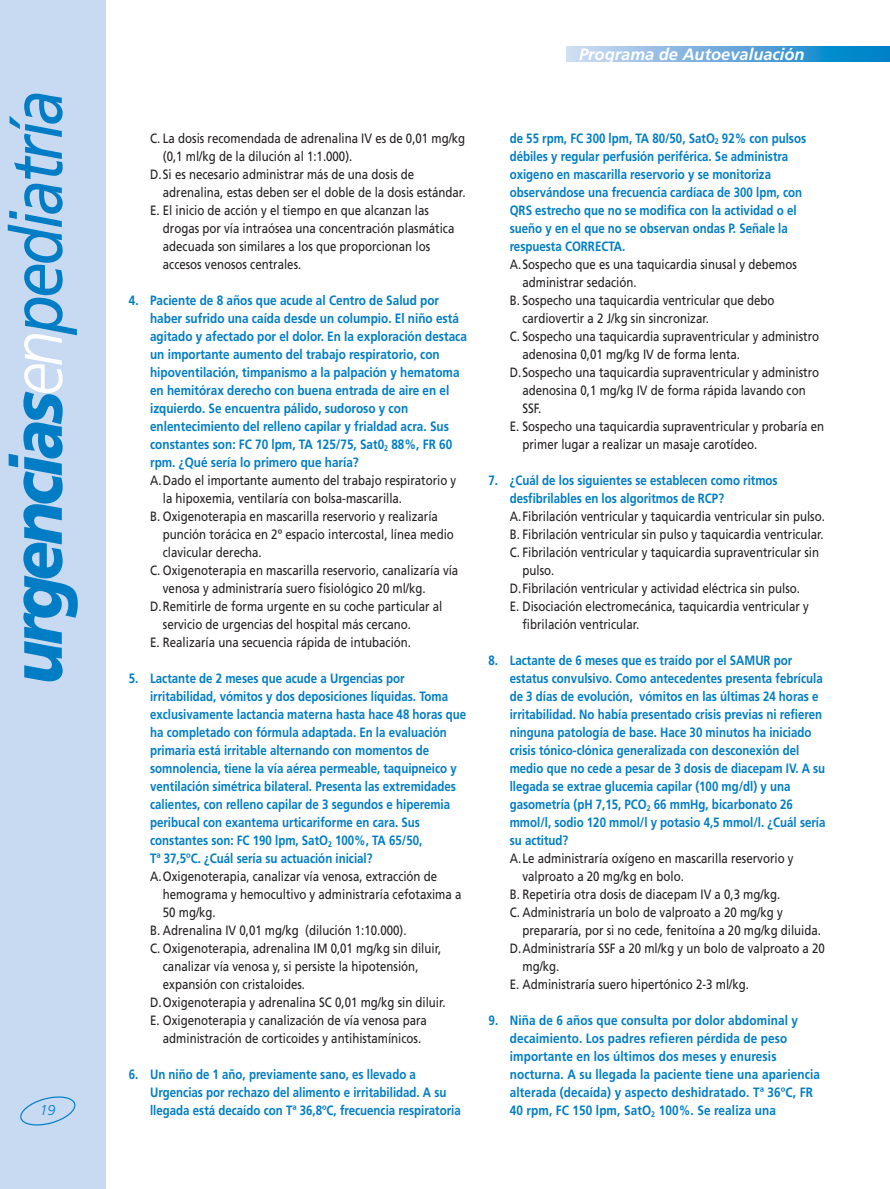
<style>
.page{position:relative;width:890px;height:1189px;background:#fff}
.page>*{position:absolute;margin:0;border:0;box-sizing:border-box;transform-origin:0 0}
.t1{font:italic 900 72px "Frutiger";letter-spacing:-.06em;color:#007dc5;scale:.9 1}
.t2{font:italic 700 16.5px "Frutiger";color:#fff}
.t3{font:italic 300 14.25px "Frutiger";color:#007dc5}
.t4{font:13.5px "Frutiger";color:#231f20;scale:.85 1}
.t5{font:700 13.5px/18px "Frutiger";color:#007dc5;scale:.85 1}
.t6{font:700 13.5px/18px "Frutiger";color:#007dc5;scale:.87 1}
.s1{font-weight:300;color:#fff}
.s2{font-weight:400}
</style>
<div class="page">
<div style="left:0;top:0;width:105px;height:1188px;background:#c7daf1"></div>
<svg style="left:566px;top:47px;width:323px;height:15px;background:#64aadb"></svg>
<svg style="left:20px;top:1096px;width:56px;height:30px"></svg>
<h1 class="t1" style="left:8px;top:684px;width:662px;rotate:-90deg">urgencias<span class="s1">en</span><span class="s2">pediatría</span></h1>
<p class="t3" style="left:40px;top:1104px;width:17px">19</p>
<p class="t2" style="left:579px;top:48px;width:227px">Programa de Autoevaluación</p>
<p class="t4" style="left:150px;top:133px;width:372px">C. La dosis recomendada de adrenalina IV es de 0,01 mg/kg</p>
<p class="t4" style="left:163px;top:151px;width:224px">(0,1 ml/kg de la dilución al 1:1.000).</p>
<p class="t4" style="left:150px;top:169px;width:312px">D.Si es necesario administrar más de una dosis de</p>
<p class="t4" style="left:163px;top:187px;width:357px">adrenalina, estas deben ser el doble de la dosis estándar.</p>
<p class="t4" style="left:150px;top:205px;width:329px">E. El inicio de acción y el tiempo en que alcanzan las</p>
<p class="t4" style="left:163px;top:223px;width:344px">drogas por vía intraósea una concentración plasmática</p>
<p class="t4" style="left:163px;top:241px;width:316px">adecuada son similares a los que proporcionan los</p>
<p class="t4" style="left:163px;top:259px;width:164px">accesos venosos centrales.</p>
<p class="t6" style="left:150px;top:292px;width:365px;text-indent:-21px">4. Paciente de 8 años que acude al Centro de Salud por haber sufrido una caída desde un columpio. El niño está agitado y afectado por el dolor. En la exploración destaca un importante aumento del trabajo respiratorio, con hipoventilación, timpanismo a la palpación y hematoma en hemitórax derecho con buena entrada de aire en el izquierdo. Se encuentra pálido, sudoroso y con enlentecimiento del relleno capilar y frialdad acra. Sus constantes son: FC 70 lpm, TA 125/75, Sat0<sub>2</sub> 88%, FR 60 rpm. ¿Qué sería lo primero que haría?</p>
<p class="t4" style="left:150px;top:475px;width:362px">A.Dado el importante aumento del trabajo respiratorio y</p>
<p class="t4" style="left:163px;top:493px;width:283px">la hipoxemia, ventilaría con bolsa-mascarilla.</p>
<p class="t4" style="left:150px;top:511px;width:340px">B. Oxigenoterapia en mascarilla reservorio y realizaría</p>
<p class="t4" style="left:163px;top:529px;width:344px">punción torácica en 2º espacio intercostal, línea medio</p>
<p class="t4" style="left:163px;top:547px;width:118px">clavicular derecha.</p>
<p class="t4" style="left:150px;top:565px;width:364px">C. Oxigenoterapia en mascarilla reservorio, canalizaría vía</p>
<p class="t4" style="left:163px;top:583px;width:311px">venosa y administraría suero fisiológico 20 ml/kg.</p>
<p class="t4" style="left:150px;top:601px;width:345px">D.Remitirle de forma urgente en su coche particular al</p>
<p class="t4" style="left:163px;top:619px;width:293px">servicio de urgencias del hospital más cercano.</p>
<p class="t4" style="left:150px;top:637px;width:308px">E. Realizaría una secuencia rápida de intubación.</p>
<p class="t5" style="left:150px;top:670px;width:373px;text-indent:-21px">5. Lactante de 2 meses que acude a Urgencias por irritabilidad, vómitos y dos deposiciones líquidas. Toma exclusivamente lactancia materna hasta hace 48 horas que ha completado con fórmula adaptada. En la evaluación primaria está irritable alternando con momentos de somnolencia, tiene la vía aérea permeable, taquipneico y ventilación simétrica bilateral. Presenta las extremidades calientes, con relleno capilar de 3 segundos e hiperemia peribucal con exantema urticariforme en cara. Sus constantes son: FC 190 lpm, SatO<sub>2</sub> 100%, TA 65/50,<br>Tª 37,5ºC. ¿Cuál sería su actuación inicial?</p>
<p class="t4" style="left:150px;top:871px;width:339px">A.Oxigenoterapia, canalizar vía venosa, extracción de</p>
<p class="t4" style="left:163px;top:889px;width:353px">hemograma y hemocultivo y administraría cefotaxima a</p>
<p class="t4" style="left:163px;top:907px;width:64px">50 mg/kg.</p>
<p class="t4" style="left:150px;top:925px;width:303px">B. Adrenalina IV 0,01 mg/kg (dilución 1:10.000).</p>
<p class="t4" style="left:150px;top:943px;width:344px">C. Oxigenoterapia, adrenalina IM 0,01 mg/kg sin diluir,</p>
<p class="t4" style="left:163px;top:961px;width:302px">canalizar vía venosa y, si persiste la hipotensión,</p>
<p class="t4" style="left:163px;top:979px;width:169px">expansión con cristaloides.</p>
<p class="t4" style="left:150px;top:997px;width:349px">D.Oxigenoterapia y adrenalina SC 0,01 mg/kg sin diluir.</p>
<p class="t4" style="left:150px;top:1015px;width:327px">E. Oxigenoterapia y canalización de vía venosa para</p>
<p class="t4" style="left:163px;top:1033px;width:305px">administración de corticoides y antihistamínicos.</p>
<p class="t5" style="left:150px;top:1066px;width:367px;text-indent:-21px">6. Un niño de 1 año, previamente sano, es llevado a<br>Urgencias por rechazo del alimento e irritabilidad. A su llegada está decaído con Tª 36,8ºC, frecuencia respiratoria</p>
<p class="t5" style="left:509px;top:130px;width:350px">de 55 rpm, FC 300 lpm, TA 80/50, SatO<sub>2</sub> 92% con pulsos débiles y regular perfusión periférica. Se administra oxigeno en mascarilla reservorio y se monitoriza observándose una frecuencia cardíaca de 300 lpm, con QRS estrecho que no se modifica con la actividad o el sueño y en el que no se observan ondas P. Señale la respuesta CORRECTA.</p>
<p class="t4" style="left:509px;top:259px;width:339px">A.Sospecho que es una taquicardia sinusal y debemos</p>
<p class="t4" style="left:522px;top:277px;width:136px">administrar sedación.</p>
<p class="t4" style="left:509px;top:295px;width:313px">B. Sospecho una taquicardia ventricular que debo</p>
<p class="t4" style="left:522px;top:313px;width:221px">cardiovertir a 2 J/kg sin sincronizar.</p>
<p class="t4" style="left:509px;top:331px;width:365px">C. Sospecho una taquicardia supraventricular y administro</p>
<p class="t4" style="left:522px;top:349px;width:257px">adenosina 0,01 mg/kg IV de forma lenta.</p>
<p class="t4" style="left:509px;top:367px;width:365px">D.Sospecho una taquicardia supraventricular y administro</p>
<p class="t4" style="left:522px;top:385px;width:335px">adenosina 0,1 mg/kg IV de forma rápida lavando con</p>
<p class="t4" style="left:522px;top:403px;width:24px">SSF.</p>
<p class="t4" style="left:509px;top:421px;width:371px">E. Sospecho una taquicardia supraventricular y probaría en</p>
<p class="t4" style="left:522px;top:439px;width:278px">primer lugar a realizar un masaje carotídeo.</p>
<p class="t5" style="left:509px;top:472px;width:316px;text-indent:-21px">7. ¿Cuál de los siguientes se establecen como ritmos desfibrilables en los algoritmos de RCP?</p>
<p class="t4" style="left:509px;top:511px;width:372px">A.Fibrilación ventricular y taquicardia ventricular sin pulso.</p>
<p class="t4" style="left:509px;top:529px;width:371px">B. Fibrilación ventricular sin pulso y taquicardia ventricular.</p>
<p class="t4" style="left:509px;top:547px;width:365px">C. Fibrilación ventricular y taquicardia supraventricular sin</p>
<p class="t4" style="left:522px;top:565px;width:39px">pulso.</p>
<p class="t4" style="left:509px;top:583px;width:343px">D.Fibrilación ventricular y actividad eléctrica sin pulso.</p>
<p class="t4" style="left:509px;top:601px;width:353px">E. Disociación electromecánica, taquicardia ventricular y</p>
<p class="t4" style="left:522px;top:619px;width:139px">fibrilación ventricular.</p>
<p class="t5" style="left:509px;top:652px;width:373px;text-indent:-21px">8. Lactante de 6 meses que es traído por el SAMUR por estatus convulsivo. Como antecedentes presenta febrícula de 3 días de evolución, vómitos en las últimas 24 horas e irritabilidad. No había presentado crisis previas ni refieren ninguna patología de base. Hace 30 minutos ha iniciado crisis tónico-clónica generalizada con desconexión del medio que no cede a pesar de 3 dosis de diacepam IV. A su llegada se extrae glucemia capilar (100 mg/dl) y una gasometría (pH 7,15, PCO<sub>2</sub> 66 mmHg, bicarbonato 26 mmol/l, sodio 120 mmol/l y potasio 4,5 mmol/l. ¿Cuál sería su actitud?</p>
<p class="t4" style="left:509px;top:853px;width:335px">A.Le administraría oxígeno en mascarilla reservorio y</p>
<p class="t4" style="left:522px;top:871px;width:191px">valproato a 20 mg/kg en bolo.</p>
<p class="t4" style="left:509px;top:889px;width:320px">B. Repetiría otra dosis de diacepam IV a 0,3 mg/kg.</p>
<p class="t4" style="left:509px;top:907px;width:323px">C. Administraría un bolo de valproato a 20 mg/kg y</p>
<p class="t4" style="left:522px;top:925px;width:353px">prepararía, por si no cede, fenitoína a 20 mg/kg diluida.</p>
<p class="t4" style="left:509px;top:943px;width:372px">D.Administraría SSF a 20 ml/kg y un bolo de valproato a 20</p>
<p class="t4" style="left:522px;top:961px;width:45px">mg/kg.</p>
<p class="t4" style="left:509px;top:979px;width:283px">E. Administraría suero hipertónico 2-3 ml/kg.</p>
<p class="t6" style="left:509px;top:1012px;width:358px;text-indent:-21px">9. Niña de 6 años que consulta por dolor abdominal y decaimiento. Los padres refieren pérdida de peso importante en los últimos dos meses y enuresis nocturna. A su llegada la paciente tiene una apariencia alterada (decaída) y aspecto deshidratado. Tª 36ºC, FR 40 rpm, FC 150 lpm, SatO<sub>2</sub> 100%. Se realiza una</p>
</div>
